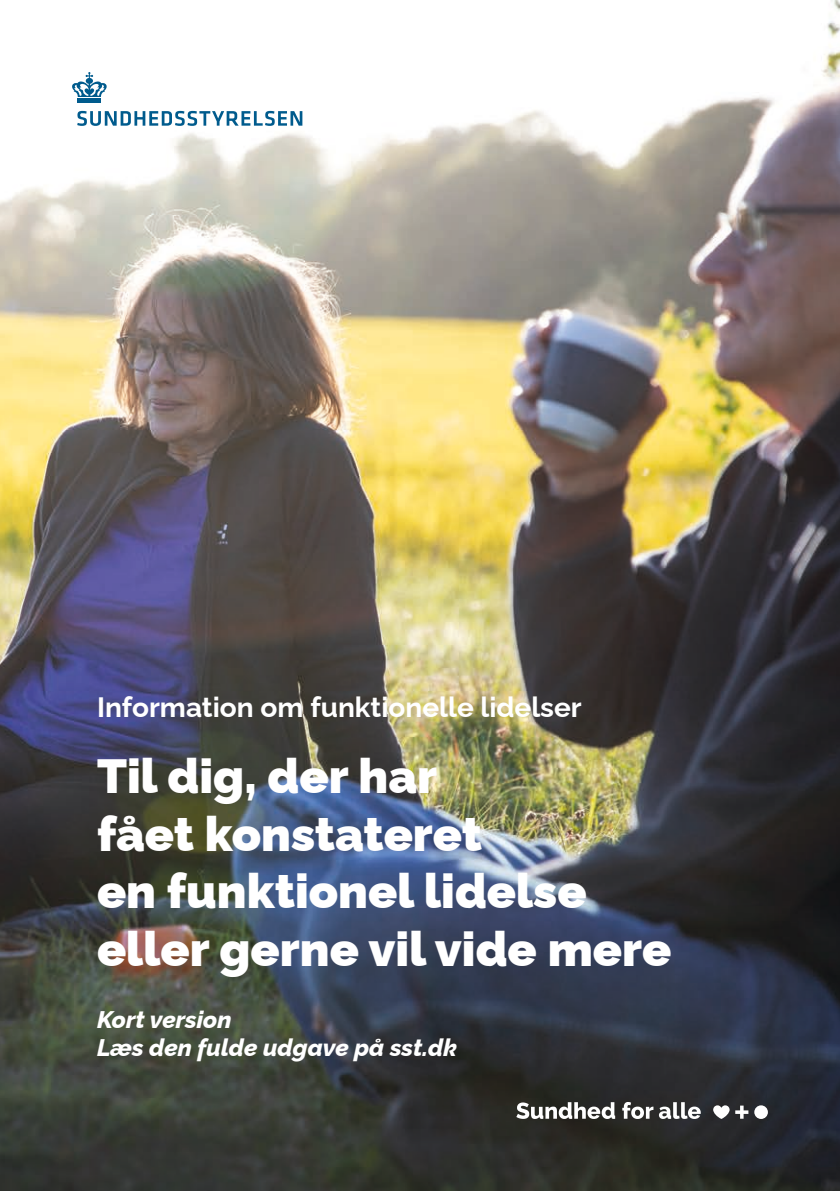
<style>
.page{position:relative;width:840px;height:1191px;background:#fff}
.page>*{position:absolute;margin:0;border:0;box-sizing:border-box;transform-origin:0 0}
.t1{font:900 48px/57.6px "Raleway";color:#fff}
.t2{font:700 28px "Raleway";color:#fff}
.t3{font:italic 800 24px "Raleway";color:#fff}
</style>
<div class="page">
<img style="left:0;top:0;width:839px;height:1191px">
<svg style="left:712px;top:1105px;width:55px;height:14px"></svg>
<hr style="left:78px;top:98px;width:23px;height:4px;background:#005b8d">
<svg style="left:72px;top:72px;width:35px;height:25px"></svg>
<svg style="left:77px;top:111px;width:225px;height:15px"></svg>
<svg style="left:516px;top:1102px;width:184px;height:17px"></svg>
<p class="t2" style="left:97px;top:684px;width:486px">Information om funktionelle lidelser</p>
<p class="t1" style="left:97px;top:742px;width:575px">Til dig, der har<br>fået konstateret<br>en funktionel lidelse eller gerne vil vide mere</p>
<p class="t3" style="left:97px;top:1000px;width:136px">Kort version</p>
<p class="t3" style="left:97px;top:1028px;width:361px">Læs den fulde udgave på sst.dk</p>
</div>
